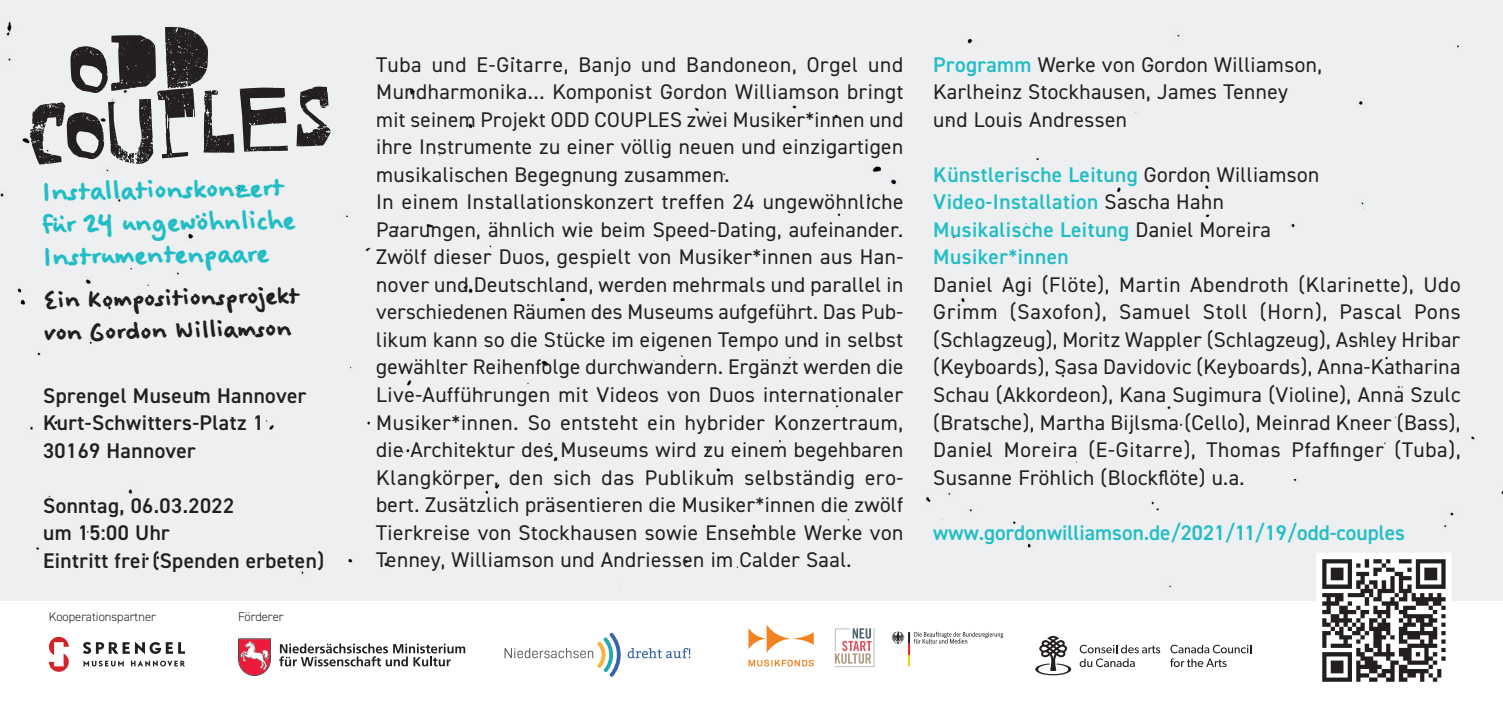
<style>
.page{position:relative;width:1503px;height:709px;background:#fff}
.page>*{position:absolute;margin:0;border:0;box-sizing:border-box;transform-origin:0 0}
.fl{font:90.5px "HVD Rowdy";color:#231f20}
.fl-2{font:700 32.5px "Felt Tip Woman";color:#21bdc6}
.fl-3{font:700 30px "Felt Tip Woman";color:#231f20}
.fl-4{font:21.25px/27.5px "DIN2014";letter-spacing:.02em;color:#231f20;text-align:justify}
.fl-5{font:600 21.25px "DIN2014";letter-spacing:.02em;color:#231f20}
.fl-6{font:600 21.25px "DIN2014";letter-spacing:.02em;color:#21bdc6}
.fl-7{font:600 21.25px "DIN2014";color:#21bdc6}
.fl-8{font:300 12.5px "DIN2014";color:#231f20}
.s1{font-size:108px}
.s2{font-weight:600;color:#21bdc6}
.s3{font-weight:400;color:#231f20}
</style>
<div class="page">
<div style="left:0;top:0;width:1502px;height:600px;background:#edeff0"></div>
<svg style="left:1314px;top:551px;width:138px;height:131px"></svg>
<svg style="left:49px;top:637px;width:20px;height:34px"></svg>
<svg style="left:83px;top:642px;width:102px;height:25px"></svg>
<svg style="left:238px;top:638px;width:33px;height:38px"></svg>
<svg style="left:279px;top:643px;width:186px;height:23px"></svg>
<svg style="left:891px;top:631px;width:112px;height:35px"></svg>
<svg style="left:748px;top:624px;width:65px;height:28px"></svg>
<svg style="left:748px;top:659px;width:66px;height:7px"></svg>
<svg style="left:834px;top:628px;width:40px;height:39px"></svg>
<svg style="left:627px;top:648px;width:63px;height:10px"></svg>
<svg style="left:504px;top:633px;width:116px;height:43px"></svg>
<svg style="left:1170px;top:644px;width:81px;height:23px"></svg>
<svg style="left:1079px;top:644px;width:81px;height:23px"></svg>
<svg style="left:1035px;top:636px;width:37px;height:39px"></svg>
<div style="left:69px;top:25px;width:141px;height:69px;background:#edeff0"></div>
<p class="fl" style="left:22px;top:87px;width:312px;rotate:-3deg"><span class="s1">c</span>OUpLEs</p>
<p class="fl-2" style="left:41px;top:173px;width:245px;rotate:-1deg">Installationskonzert</p>
<p class="fl-2" style="left:41px;top:205px;width:255px;rotate:-1deg">für 24 ungewöhnliche</p>
<p class="fl-2" style="left:42px;top:238px;width:229px;rotate:-1deg">Instrumentenpaare</p>
<p class="fl-3" style="left:42px;top:282px;width:258px;rotate:-1deg">Ein Kompositionsprojekt</p>
<p class="fl-3" style="left:43px;top:315px;width:250px;rotate:-1deg">von Gordon Williamson</p>
<p class="fl-5" style="left:43px;top:381px;width:265px">Sprengel Museum Hannover</p>
<p class="fl-5" style="left:43px;top:409px;width:222px">Kurt-Schwitters-Platz 1</p>
<p class="fl-5" style="left:43px;top:436px;width:154px">30169 Hannover</p>
<p class="fl-5" style="left:43px;top:491px;width:193px">Sonntag, 06.03.2022</p>
<p class="fl-5" style="left:43px;top:519px;width:128px">um 15:00 Uhr</p>
<p class="fl-5" style="left:43px;top:546px;width:282px">Eintritt frei (Spenden erbeten)</p>
<p class="fl-8" style="left:49px;top:609px;width:109px">Kooperationspartner</p>
<p class="fl-8" style="left:238px;top:609px;width:47px">Förderer</p>
<p class="fl-4" style="left:376px;top:50px;width:529px">Tuba und E-Gitarre, Banjo und Bandoneon, Orgel und Mundharmonika… Komponist Gordon Williamson bringt mit seinem Projekt ODD COUPLES zwei Musiker*innen und ihre Instrumente zu einer völlig neuen und einzigartigen musikalischen Begegnung zusammen.</p>
<p class="fl-4" style="left:376px;top:188px;width:529px">In einem Installationskonzert treffen 24 ungewöhnliche Paarungen, ähnlich wie beim Speed-Dating, aufeinander.<br>Zwölf dieser Duos, gespielt von Musiker*innen aus Han&shy;nover und Deutschland, werden mehrmals und parallel in verschiedenen Räumen des Museums aufgeführt. Das Pub&shy;likum kann so die Stücke im eigenen Tempo und in selbst gewählter Reihenfolge durchwandern. Ergänzt werden die Live-Aufführungen mit Videos von Duos internationaler Musiker*innen. So entsteht ein hybrider Konzertraum, die Architektur des Museums wird zu einem begehbaren Klangkörper, den sich das Publikum selbständig ero&shy;bert. Zusätzlich präsentieren die Musiker*innen die zwölf Tierkreise von Stockhausen sowie Ensemble Werke von Tenney, Williamson und Andriessen im Calder Saal.</p>
<p class="fl-4" style="left:933px;top:50px;width:390px"><span class="s2">Programm</span> Werke von Gordon Williamson,</p>
<p class="fl-4" style="left:933px;top:78px;width:356px">Karlheinz Stockhausen, James Tenney</p>
<p class="fl-4" style="left:933px;top:105px;width:195px">und Louis Andressen</p>
<p class="fl-6" style="left:933px;top:160px;width:387px">Künstlerische Leitung <span class="s3">Gordon Williamson</span></p>
<p class="fl-6" style="left:933px;top:188px;width:292px">Video-Installation <span class="s3">Sascha Hahn</span></p>
<p class="fl-6" style="left:933px;top:215px;width:339px">Musikalische Leitung <span class="s3">Daniel Moreira</span></p>
<p class="fl-6" style="left:933px;top:243px;width:137px">Musiker*innen</p>
<p class="fl-4" style="left:933px;top:270px;width:529px">Daniel Agi (Flöte), Martin Abendroth (Klarinette), Udo Grimm (Saxofon), Samuel Stoll (Horn), Pascal Pons (Schlagzeug), Moritz Wappler (Schlagzeug), Ashley Hribar (Keyboards), Sasa Davidovic (Keyboards), Anna-Katharina Schau (Akkordeon), Kana Sugimura (Violine), Anna Szulc (Bratsche), Martha Bijlsma (Cello), Meinrad Kneer (Bass), Daniel Moreira (E-Gitarre), Thomas Pfaffinger (Tuba), Susanne Fröhlich (Blockflöte) u.a.</p>
<p class="fl-7" style="left:933px;top:518px;width:473px">www.gordonwilliamson.de/2021/11/19/odd-couples</p>
</div>
